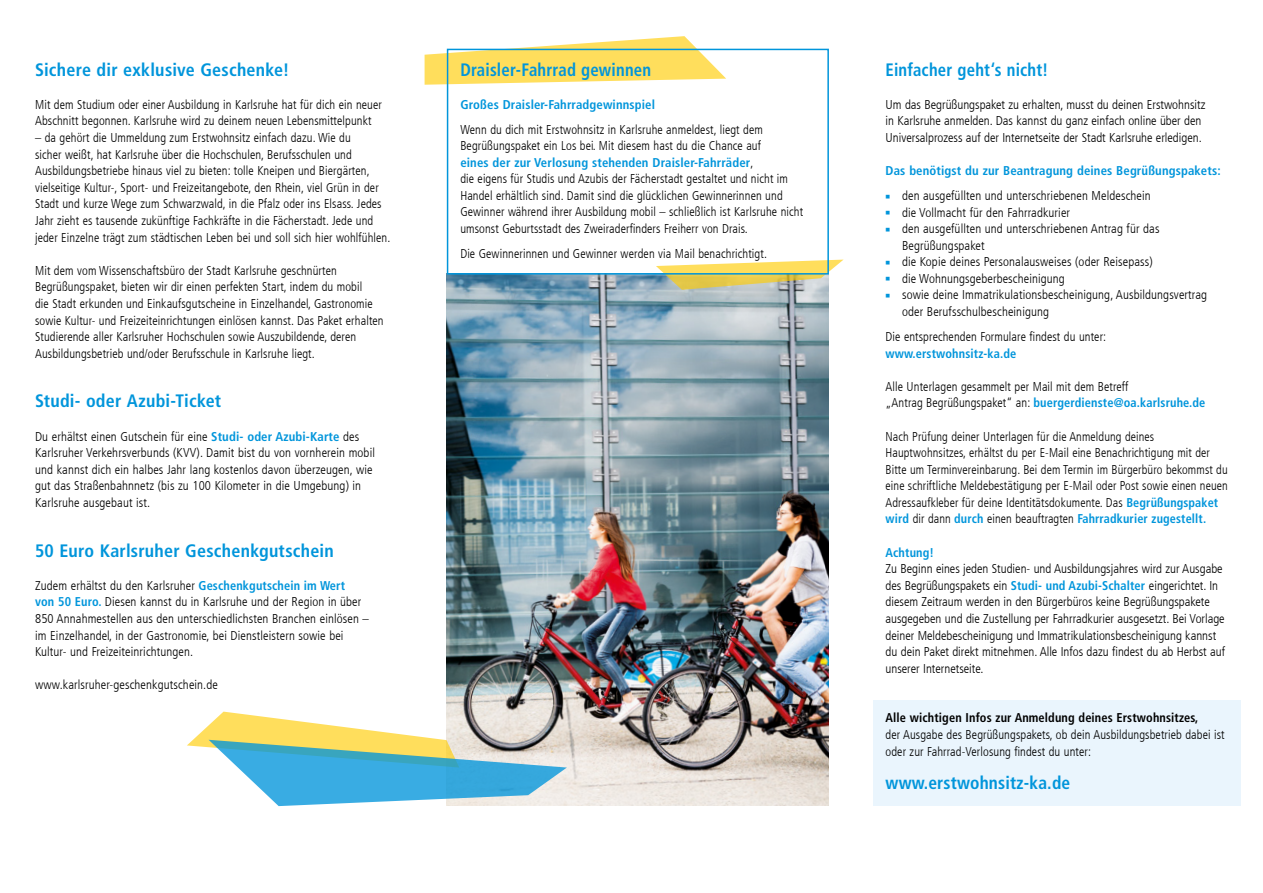
<style>
.page{position:relative;width:1263px;height:893px;background:#fff}
.page>*{position:absolute;margin:0;border:0;box-sizing:border-box;transform-origin:0 0}
.t1{font:700 condensed 18px "Frutiger For Karlsruhe";letter-spacing:.01em;color:#0095db}
.t2{font:700 condensed 18px "Frutiger For Karlsruhe";letter-spacing:.01em;color:#0095db;scale:.93 1}
.t3{font:300 condensed 12.75px/16.6px "Frutiger For Karlsruhe";letter-spacing:.01em;color:#000}
.t4{font:300 condensed 12.75px/16.6px "Frutiger For Karlsruhe";letter-spacing:.01em;color:#000;scale:.96 1}
.t5{font:700 condensed 12.75px "Frutiger For Karlsruhe";letter-spacing:.01em;color:#0095db}
.t6{font:700 condensed 12.75px "Frutiger For Karlsruhe";letter-spacing:.01em;color:#000}
.s1{font-weight:700;color:#0095db}
</style>
<div class="page">
<img style="left:447px;top:275px;width:382px;height:531px">
<svg style="left:187px;top:712px;width:380px;height:94px"></svg>
<div style="left:873px;top:700px;width:368px;height:106px;background:#eaf5fd"></div>
<svg style="left:425px;top:36px;width:301px;height:49px"></svg>
<svg style="left:656px;top:260px;width:187px;height:30px"></svg>
<div style="left:447px;top:49px;width:382px;height:226px;border:2px solid #0095db"></div>
<h1 class="t1" style="left:35px;top:59px;width:256px">Sichere dir exklusive Geschenke!</h1>
<p class="t3" style="left:35px;top:96px;width:348px">Mit dem Studium oder einer Ausbildung in Karlsruhe hat für dich ein neuer<br>Abschnitt begonnen. Karlsruhe wird zu deinem neuen Lebensmittelpunkt</p>
<p class="t3" style="left:35px;top:129px;width:357px">– da gehört die Ummeldung zum Erstwohnsitz einfach dazu. Wie du<br>sicher weißt, hat Karlsruhe über die Hochschulen, Berufsschulen und Ausbildungsbetriebe hinaus viel zu bieten: tolle Kneipen und Biergärten, vielseitige Kultur-, Sport- und Freizeitangebote, den Rhein, viel Grün in der Stadt und kurze Wege zum Schwarzwald, in die Pfalz oder ins Elsass. Jedes Jahr zieht es tausende zukünftige Fachkräfte in die Fächerstadt. Jede und jeder Einzelne trägt zum städtischen Leben bei und soll sich hier wohlfühlen.</p>
<p class="t3" style="left:35px;top:262px;width:350px">Mit dem vom Wissenschaftsbüro der Stadt Karlsruhe geschnürten Begrüßungspaket, bieten wir dir einen perfekten Start, indem du mobil<br>die Stadt erkunden und Einkaufsgutscheine in Einzelhandel, Gastronomie sowie Kultur- und Freizeiteinrichtungen einlösen kannst. Das Paket erhalten Studierende aller Karlsruher Hochschulen sowie Auszubildende, deren Ausbildungsbetrieb und/oder Berufsschule in Karlsruhe liegt.</p>
<h1 class="t1" style="left:35px;top:390px;width:188px">Studi- oder Azubi-Ticket</h1>
<p class="t3" style="left:35px;top:428px;width:341px">Du erhältst einen Gutschein für eine <span class="s1">Studi- oder Azubi-Karte</span> des Karlsruher Verkehrsverbunds (KVV). Damit bist du von vornherein mobil und kannst dich ein halbes Jahr lang kostenlos davon überzeugen, wie gut das Straßenbahnnetz (bis zu 100 Kilometer in die Umgebung) in Karlsruhe ausgebaut ist.</p>
<h1 class="t1" style="left:35px;top:540px;width:300px">50 Euro Karlsruher Geschenkgutschein</h1>
<p class="t3" style="left:35px;top:577px;width:335px">Zudem erhältst du den Karlsruher <span class="s1">Geschenkgutschein im Wert<br>von 50 Euro.</span> Diesen kannst du in Karlsruhe und der Region in über 850 Annahmestellen aus den unterschiedlichsten Branchen einlösen – im Einzelhandel, in der Gastronomie, bei Dienstleistern sowie bei Kultur- und Freizeiteinrichtungen.</p>
<p class="t3" style="left:35px;top:677px;width:184px">www.karlsruher-geschenkgutschein.de</p>
<h1 class="t2" style="left:460px;top:59px;width:207px">Draisler-Fahrrad gewinnen</h1>
<p class="t5" style="left:460px;top:97px;width:196px">Großes Draisler-Fahrradgewinnspiel</p>
<p class="t3" style="left:460px;top:121px;width:344px">Wenn du dich mit Erstwohnsitz in Karlsruhe anmeldest, liegt dem Begrüßungspaket ein Los bei. Mit diesem hast du die Chance auf<br><span class="s1">eines der zur Verlosung stehenden Draisler-Fahrräder</span>,<br>die eigens für Studis und Azubis der Fächerstadt gestaltet und nicht im Handel erhältlich sind. Damit sind die glücklichen Gewinnerinnen und Gewinner während ihrer Ausbildung mobil – schließlich ist Karlsruhe nicht umsonst Geburtsstadt des Zweiraderfinders Freiherr von Drais.</p>
<p class="t3" style="left:460px;top:245px;width:308px">Die Gewinnerinnen und Gewinner werden via Mail benachrichtigt.</p>
<h1 class="t2" style="left:885px;top:59px;width:176px">Einfacher geht‘s nicht!</h1>
<p class="t3" style="left:885px;top:96px;width:321px">Um das Begrüßungspaket zu erhalten, musst du deinen Erstwohnsitz in Karlsruhe anmelden. Das kannst du ganz einfach online über den<br>Universalprozess auf der Internetseite der Stadt Karlsruhe erledigen.</p>
<p class="t5" style="left:885px;top:163px;width:337px">Das benötigst du zur Beantragung deines Begrüßungspakets:</p>
<p class="t3" style="left:902px;top:188px;width:306px">den ausgefüllten und unterschriebenen Meldeschein<br>die Vollmacht für den Fahrradkurier<br>den ausgefüllten und unterschriebenen Antrag für das Begrüßungspaket<br>die Kopie deines Personalausweises (oder Reisepass)<br>die Wohnungsgeberbescheinigung<br>sowie deine Immatrikulationsbescheinigung, Ausbildungsvertrag oder Berufsschulbescheinigung</p>
<p class="t3" style="left:885px;top:328px;width:222px">Die entsprechenden Formulare findest du unter:</p>
<p class="t5" style="left:885px;top:346px;width:132px">www.erstwohnsitz-ka.de</p>
<p class="t3" style="left:885px;top:378px;width:321px">Alle Unterlagen gesammelt per Mail mit dem Betreff<br>„Antrag Begrüßungspaket“ an: <span class="s1">buergerdienste@oa.karlsruhe.de</span></p>
<p class="t4" style="left:885px;top:428px;width:358px">Nach Prüfung deiner Unterlagen für die Anmeldung deines Hauptwohnsitzes, erhältst du per E-Mail eine Benachrichtigung mit der Bitte um Terminvereinbarung. Bei dem Termin im Bürgerbüro bekommst du eine schriftliche Meldebestätigung per E-Mail oder Post sowie einen neuen Adressaufkleber für deine Identitätsdokumente. Das <span class="s1">Begrüßungspaket wird</span> dir dann <span class="s1">durch</span> einen beauftragten <span class="s1">Fahrradkurier zugestellt.</span></p>
<p class="t5" style="left:885px;top:545px;width:50px">Achtung!</p>
<p class="t3" style="left:885px;top:561px;width:341px">Zu Beginn eines jeden Studien- und Ausbildungsjahres wird zur Ausgabe des Begrüßungspakets ein <span class="s1">Studi- und Azubi-Schalter</span> eingerichtet. In diesem Zeitraum werden in den Bürgerbüros keine Begrüßungspakete ausgegeben und die Zustellung per Fahrradkurier ausgesetzt. Bei Vorlage deiner Meldebescheinigung und Immatrikulationsbescheinigung kannst du dein Paket direkt mitnehmen. Alle Infos dazu findest du ab Herbst auf unserer Internetseite.</p>
<p class="t6" style="left:885px;top:710px;width:314px">Alle wichtigen Infos zur Anmeldung deines Erstwohnsitzes,</p>
<p class="t3" style="left:885px;top:726px;width:341px">der Ausgabe des Begrüßungspakets, ob dein Ausbildungsbetrieb dabei ist oder zur Fahrrad-Verlosung findest du unter:</p>
<h1 class="t1" style="left:885px;top:772px;width:186px">www.erstwohnsitz-ka.de</h1>
</div>
